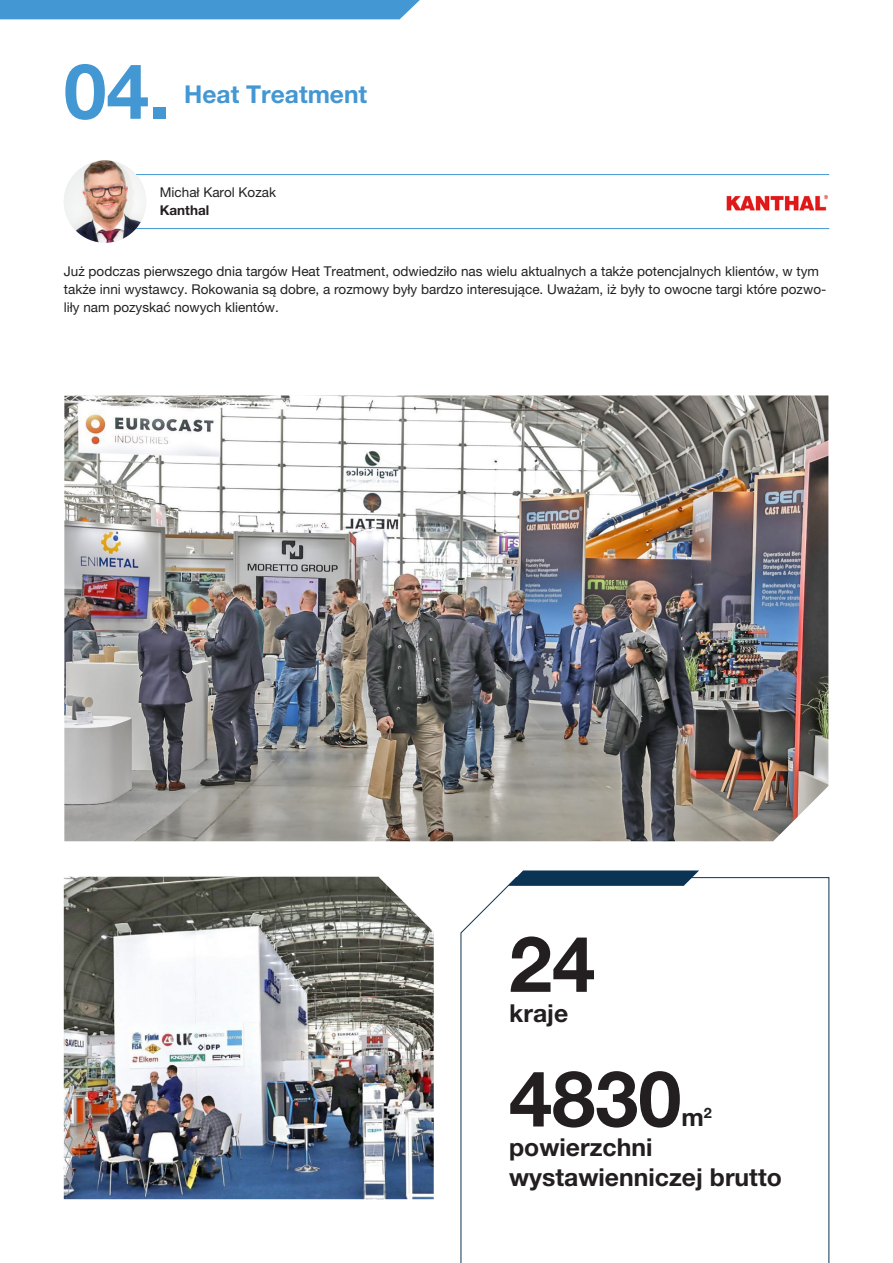
<style>
.page{position:relative;width:893px;height:1263px;background:#fff}
.page>*{position:absolute;margin:0;border:0;box-sizing:border-box;transform-origin:0 0}
.t1{font:700 77.55px/134.7px "Helvetica Neue LT Pro";color:#231f20}
.t2{font:700 76.8px "Helvetica Neue LT Pro";color:#4397d2}
.t3{font:700 24.75px/29.7px "Helvetica Neue LT Pro";color:#231f20}
.t4{font:700 24.6px "Helvetica Neue LT Pro";color:#4397d2}
.t5{font:13.5px/18px "Helvetica Neue LT Pro";color:#231f20}
.t6{font:700 13.5px "Helvetica Neue LT Pro";color:#231f20}
</style>
<div class="page">
<hr style="left:132px;top:228px;width:697px;height:1px;background:#4397d2">
<hr style="left:132px;top:174px;width:697px;height:1px;background:#4397d2">
<img style="left:64px;top:160px;width:82px;height:83px;border-radius:41px">
<img style="left:726px;top:195px;width:103px;height:16px">
<img style="left:64px;top:395px;width:764px;height:446px">
<img style="left:64px;top:877px;width:370px;height:322px">
<svg style="left:516px;top:870px;width:183px;height:7px"></svg>
<svg style="left:460px;top:877px;width:369px;height:386px"></svg>
<div style="left:0;top:0;width:420px;height:19px;background:#4397d2"></div>
<h2 class="t2" style="left:64px;top:44px;width:108px">04.</h2>
<h3 class="t4" style="left:184px;top:79px;width:185px">Heat Treatment</h3>
<p class="t5" style="left:160px;top:183px;width:118px">Michał Karol Kozak</p>
<p class="t6" style="left:160px;top:202px;width:51px">Kanthal</p>
<p class="t5" style="left:64px;top:262px;width:764px">Już podczas pierwszego dnia targów Heat Treatment, odwiedziło nas wielu aktualnych a także potencjalnych klientów, w tym także inni wystawcy. Rokowania są dobre, a rozmowy były bardzo interesujące. Uważam, iż były to owocne targi które pozwo&shy;liły nam pozyskać nowych klientów.</p>
<h1 class="t1" style="left:509px;top:895px;width:174px">24<br>4830</h1>
<h3 class="t3" style="left:509px;top:997px;width:61px">kraje</h3>
<h3 class="t3" style="left:681px;top:1102px;width:32px">m<sup>2</sup></h3>
<h3 class="t3" style="left:509px;top:1132px;width:274px">powierzchni wystawienniczej brutto</h3>
</div>
